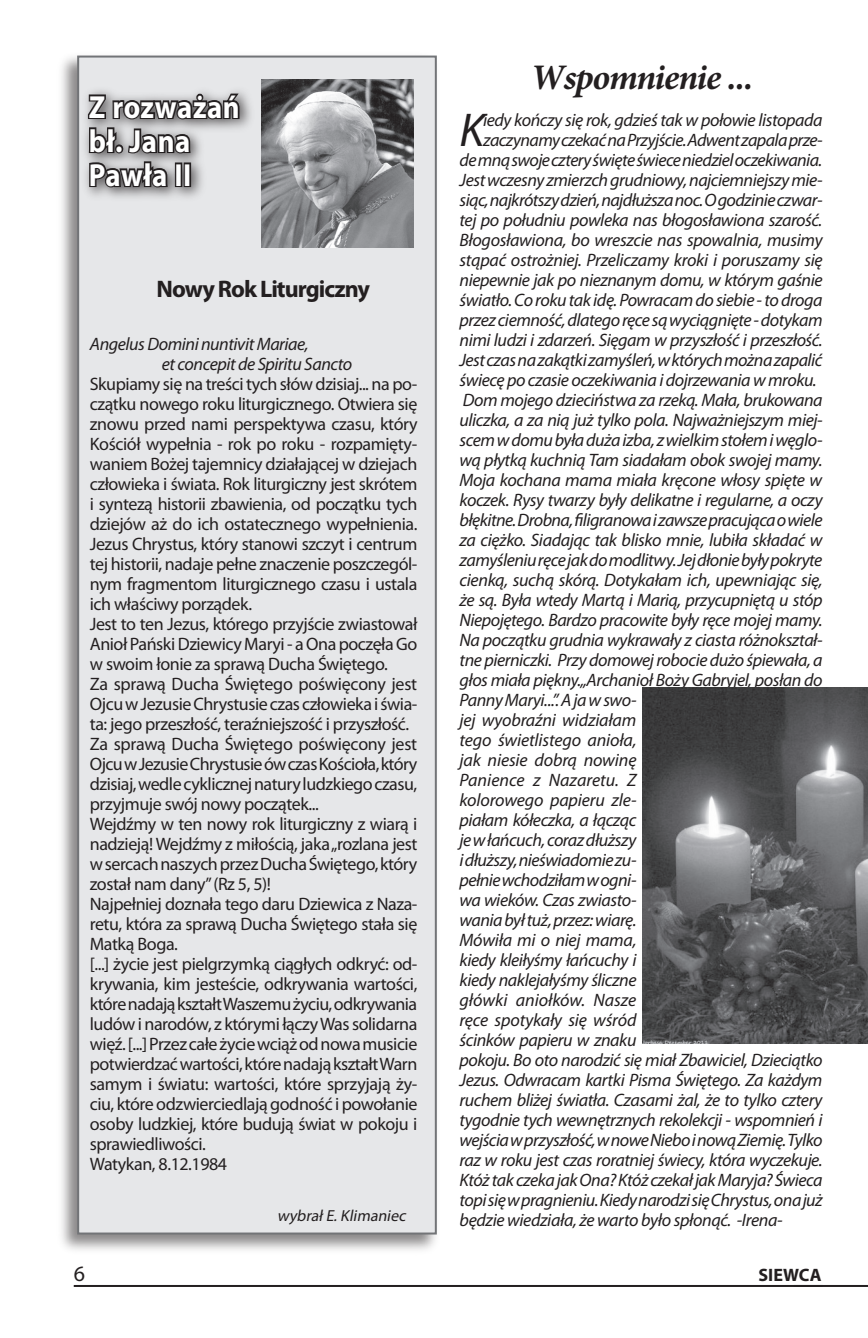
<style>
.page{position:relative;width:868px;height:1338px;background:#fff}
.page>*{position:absolute;margin:0;border:0;box-sizing:border-box;transform-origin:0 0}
.t1{font:italic 47.6px "Myriad Pro";color:#231f20}
.t2{font:italic 700 36px "Minion Pro";letter-spacing:-.03em;color:#231f20}
.t3{font:700 32px/34px "Myriad Pro";letter-spacing:.02em;color:#fff;scale:.9 1}
.t4{font:700 24px "Myriad Pro";letter-spacing:-.04em;color:#231f20}
.t5{font:italic 18px/20px "Myriad Pro";letter-spacing:-.025em;color:#231f20}
.t6{font:18px/20px "Myriad Pro";letter-spacing:-.025em;color:#231f20}
.t7{font:italic 18px "Myriad Pro";color:#231f20}
.t8{font:700 18px "Myriad Pro";color:#231f20}
.t9{font:italic 16px "Myriad Pro";color:#231f20}
</style>
<div class="page">
<hr style="left:74px;top:1285px;width:748px;height:2px;background:#231f20">
<hr style="left:793px;top:1285px;width:74px;height:2px;background:#231f20">
<div style="left:57px;top:51px;width:383px;height:1205px;background:#231f20;opacity:.53"></div>
<div style="left:78px;top:57px;width:358px;height:1176px;background:#e6e7e9"></div>
<div style="left:77px;top:56px;width:360px;height:1178px;border:2px solid #727477"></div>
<img style="left:262px;top:79px;width:152px;height:168px">
<div style="left:79px;top:85px;width:177px;height:118px;background:#231f20;opacity:.75"></div>
<svg style="left:86px;top:85px;width:155px;height:118px"></svg>
<div style="left:175px;top:162px;width:7px;height:25px;border:3px solid #231f20"></div>
<div style="left:184px;top:162px;width:7px;height:25px;border:3px solid #231f20"></div>
<img style="left:642px;top:688px;width:225px;height:355px">
<h3 class="t3" style="left:89px;top:89px;width:169px">Z rozważań bł. Jana<br>Pawła II</h3>
<h3 class="t4" style="left:156px;top:273px;width:215px">Nowy Rok Liturgiczny</h3>
<p class="t5" style="left:162px;top:334px;width:192px;text-indent:-72px">Angelus Domini nuntivit Mariae,<br>et concepit de Spiritu Sancto</p>
<p class="t6" style="left:90px;top:374px;width:329px">Skupiamy się na treści tych słów dzisiaj... na po&shy;czątku nowego roku liturgicznego. Otwiera się znowu przed nami perspektywa czasu, który Kościół wypełnia - rok po roku - rozpamięty&shy;waniem Bożej tajemnicy działającej w dziejach człowieka i świata. Rok liturgiczny jest skrótem i syntezą historii zbawienia, od początku tych dziejów aż do ich ostatecznego wypełnienia.<br>Jezus Chrystus, który stanowi szczyt i centrum tej historii, nadaje pełne znaczenie poszczegól&shy;nym fragmentom liturgicznego czasu i ustala ich właściwy porządek.<br>Jest to ten Jezus, którego przyjście zwiastował Anioł Pański Dziewicy Maryi - a Ona poczęła Go w swoim łonie za sprawą Ducha Świętego.<br>Za sprawą Ducha Świętego poświęcony jest Ojcu w Jezusie Chrystusie czas człowieka i świa&shy;ta: jego przeszłość, teraźniejszość i przyszłość.<br>Za sprawą Ducha Świętego poświęcony jest Ojcu w Jezusie Chrystusie ów czas Kościoła, który dzisiaj, wedle cyklicznej natury ludzkiego czasu, przyjmuje swój nowy początek...<br>Wejdźmy w ten nowy rok liturgiczny z wiarą i nadzieją! Wejdźmy z miłością, jaka „rozlana jest w sercach naszych przez Ducha Świętego, który został nam dany” (Rz 5, 5)!<br>Najpełniej doznała tego daru Dziewica z Naza&shy;retu, która za sprawą Ducha Świętego stała się Matką Boga.<br>[...] życie jest pielgrzymką ciągłych odkryć: od&shy;krywania, kim jesteście, odkrywania wartości, które nadają kształt Waszemu życiu, odkrywania ludów i narodów, z którymi łączy Was solidarna więź. [...] Przez całe życie wciąż od nowa musicie potwierdzać wartości, które nadają kształt Warn samym i światu: wartości, które sprzyjają ży&shy;ciu, które odzwierciedlają godność i powołanie osoby ludzkiej, które budują świat w pokoju i sprawiedliwości.<br>Watykan, 8.12.1984</p>
<p class="t9" style="left:277px;top:1205px;width:133px">wybrałE.Klimaniec</p>
<h2 class="t2" style="left:530px;top:55px;width:224px">Wspomnienie ...</h2>
<p class="t5" style="left:483px;top:110px;width:341px">iedy kończy się rok, gdzieś tak w połowie listopada</p>
<p class="t5" style="left:483px;top:130px;width:341px">zaczynamy czekać na Przyjście. Adwent zapala prze-</p>
<p class="t5" style="left:459px;top:150px;width:364px">de mną swoje cztery święte świece niedziel oczekiwania.</p>
<p class="t5" style="left:459px;top:170px;width:364px">Jest wczesny zmierzch grudniowy, najciemniejszy mie-</p>
<p class="t5" style="left:459px;top:190px;width:364px">siąc, najkrótszy dzień, najdłuższa noc. O godzinie czwar-</p>
<p class="t5" style="left:459px;top:210px;width:364px">tej po południu powleka nas błogosławiona szarość.</p>
<p class="t5" style="left:459px;top:230px;width:364px">Błogosławiona, bo wreszcie nas spowalnia, musimy</p>
<p class="t5" style="left:459px;top:250px;width:365px">stąpać ostrożniej. Przeliczamy kroki i poruszamy się</p>
<p class="t5" style="left:459px;top:270px;width:364px">niepewnie jak po nieznanym domu, w którym gaśnie</p>
<p class="t5" style="left:459px;top:290px;width:364px">światło. Co roku tak idę. Powracam do siebie - to droga</p>
<p class="t5" style="left:459px;top:310px;width:364px">przez ciemność, dlatego ręce są wyciągnięte - dotykam</p>
<p class="t5" style="left:459px;top:330px;width:364px">nimi ludzi i zdarzeń. Sięgam w przyszłość i przeszłość.</p>
<p class="t5" style="left:459px;top:350px;width:364px">Jest czas na zakątki zamyśleń, w których można zapalić</p>
<p class="t5" style="left:459px;top:370px;width:359px">świecę po czasie oczekiwania i dojrzewania w mroku.</p>
<p class="t5" style="left:462px;top:390px;width:361px">Dom mojego dzieciństwa za rzeką. Mała, brukowana</p>
<p class="t5" style="left:459px;top:410px;width:364px">uliczka, a za nią już tylko pola. Najważniejszym miej-</p>
<p class="t5" style="left:459px;top:430px;width:364px">scem w domu była duża izba, z wielkim stołem i węglo-</p>
<p class="t5" style="left:459px;top:450px;width:364px">wą płytką kuchnią Tam siadałam obok swojej mamy.</p>
<p class="t5" style="left:459px;top:470px;width:364px">Moja kochana mama miała kręcone włosy spięte w</p>
<p class="t5" style="left:459px;top:490px;width:364px">koczek. Rysy twarzy były delikatne i regularne, a oczy</p>
<p class="t5" style="left:459px;top:510px;width:364px">błękitne. Drobna, filigranowa i zawsze pracująca o wiele</p>
<p class="t5" style="left:459px;top:530px;width:364px">za ciężko. Siadając tak blisko mnie, lubiła składać w</p>
<p class="t5" style="left:459px;top:550px;width:364px">zamyśleniu ręce jak do modlitwy. Jej dłonie były pokryte</p>
<p class="t5" style="left:459px;top:570px;width:364px">cienką, suchą skórą. Dotykałam ich, upewniając się,</p>
<p class="t5" style="left:459px;top:590px;width:364px">że są. Była wtedy Martą i Marią, przycupniętą u stóp</p>
<p class="t5" style="left:459px;top:610px;width:364px">Niepojętego. Bardzo pracowite były ręce mojej mamy.</p>
<p class="t5" style="left:459px;top:630px;width:364px">Na początku grudnia wykrawały z ciasta różnokształ-</p>
<p class="t5" style="left:459px;top:650px;width:364px">tne pierniczki. Przy domowej robocie dużo śpiewała, a</p>
<p class="t5" style="left:459px;top:670px;width:364px">głos miała piękny.„Archanioł Boży Gabryjel, posłan do</p>
<p class="t5" style="left:459px;top:690px;width:178px">Panny Maryi...”. A ja w swo-</p>
<p class="t5" style="left:459px;top:710px;width:178px">jej wyobraźni widziałam</p>
<p class="t5" style="left:459px;top:730px;width:178px">tego świetlistego anioła,</p>
<p class="t5" style="left:459px;top:750px;width:178px">jak niesie dobrą nowinę</p>
<p class="t7" style="left:459px;top:769px;width:178px">Panience z Nazaretu. Z</p>
<p class="t5" style="left:459px;top:790px;width:178px">kolorowego papieru zle-</p>
<p class="t5" style="left:459px;top:810px;width:178px">piałam kółeczka, a łącząc</p>
<p class="t5" style="left:459px;top:830px;width:178px">je w łańcuch, coraz dłuższy</p>
<p class="t5" style="left:459px;top:850px;width:178px">i dłuższy, nieświadomie zu-</p>
<p class="t5" style="left:459px;top:870px;width:178px">pełnie wchodziłam w ogni-</p>
<p class="t5" style="left:459px;top:890px;width:178px">wa wieków. Czas zwiasto-</p>
<p class="t5" style="left:459px;top:910px;width:178px">wania był tuż, przez: wiarę.</p>
<p class="t5" style="left:459px;top:930px;width:178px">Mówiła mi o niej mama,</p>
<p class="t5" style="left:459px;top:950px;width:178px">kiedy kleiłyśmy łańcuchy i</p>
<p class="t5" style="left:459px;top:970px;width:178px">kiedy naklejałyśmy śliczne</p>
<p class="t7" style="left:459px;top:989px;width:178px">główki aniołków. Nasze</p>
<p class="t5" style="left:459px;top:1010px;width:178px">ręce spotykały się wśród</p>
<p class="t5" style="left:459px;top:1030px;width:178px">ścinków papieru w znaku</p>
<p class="t5" style="left:459px;top:1050px;width:364px">pokoju. Bo oto narodzić się miał Zbawiciel, Dzieciątko</p>
<p class="t5" style="left:459px;top:1070px;width:364px">Jezus. Odwracam kartki Pisma Świętego. Za każdym</p>
<p class="t5" style="left:459px;top:1090px;width:364px">ruchem bliżej światła. Czasami żal, że to tylko cztery</p>
<p class="t5" style="left:459px;top:1110px;width:364px">tygodnie tych wewnętrznych rekolekcji - wspomnień i</p>
<p class="t5" style="left:459px;top:1130px;width:364px">wejścia w przyszłość, w nowe Niebo i nową Ziemię. Tylko</p>
<p class="t5" style="left:459px;top:1150px;width:364px">raz w roku jest czas roratniej świecy, która wyczekuje.</p>
<p class="t5" style="left:459px;top:1170px;width:364px">Któż tak czeka jak Ona? Któż czekał jak Maryja? Świeca</p>
<p class="t5" style="left:459px;top:1190px;width:364px">topi się w pragnieniu. Kiedy narodzi się Chrystus, ona już</p>
<p class="t5" style="left:459px;top:1210px;width:324px">będzie wiedziała, że warto było spłonąć. -Irena-</p>
<h1 class="t1" style="left:459px;top:101px;width:26px">K</h1>
<p class="t8" style="left:758px;top:1263px;width:65px">SIEWCA</p>
</div>
